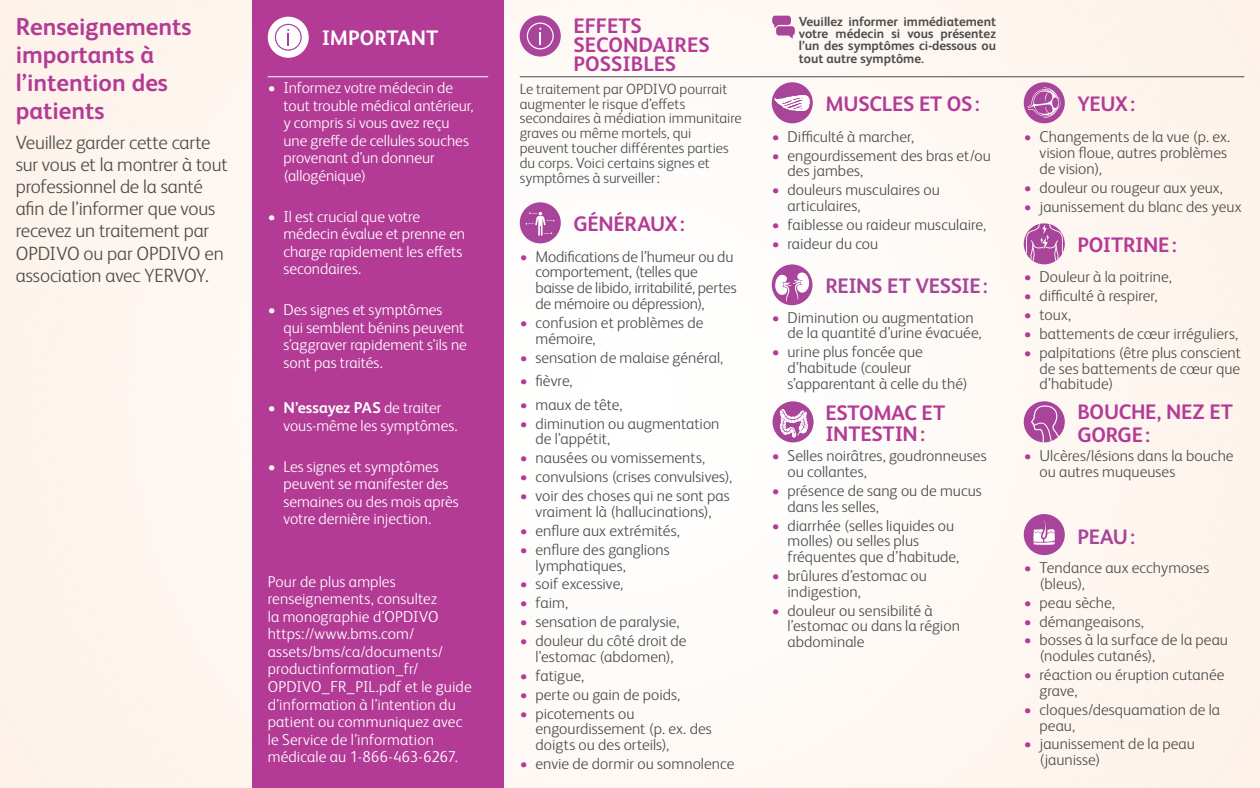
<style>
.page{position:relative;width:1260px;height:788px;background:#fff}
.page>*{position:absolute;margin:0;border:0;box-sizing:border-box;transform-origin:0 0}
.t1{font:700 24.5px/28px "BMS Humanity";color:#b33b96}
.t2{font:700 21px/19.2px "BMS Humanity";letter-spacing:-.01em;color:#b33b96}
.t3{font:700 21px "BMS Humanity";letter-spacing:-.02em;color:#a84499}
.t4{font:700 21px "BMS Humanity";color:#fff}
.t5{font:300 19.25px/22.1px "BMS Humanity";letter-spacing:-.01em;color:#4b4c4d}
.t6{font:300 15.75px/15.8px "BMS Humanity";letter-spacing:.005em;color:#4b4c4d}
.t7{font:300 15.75px/17.5px "BMS Humanity";color:#fff}
.t8{font:300 14.88px/14.9px "BMS Humanity";color:#4b4c4d}
.t9{font:700 13.12px/12.2px "BMS Humanity";color:#4b4c4d;text-align:justify}
.s1{font-weight:700}
.s2{color:#b33b96}
</style>
<div class="page">
<img style="left:0;top:0;width:1260px;height:788px">
<div style="left:252px;top:0;width:252px;height:788px;background:#b33b96"></div>
<svg style="left:772px;top:16px;width:23px;height:22px"></svg>
<div style="left:520px;top:202px;width:41px;height:41px;background:#a84499;border-radius:50%"></div>
<svg style="left:526px;top:212px;width:29px;height:24px"></svg>
<div style="left:520px;top:15px;width:41px;height:42px;background:#a84499;border-radius:50%"></div>
<svg style="left:527px;top:23px;width:27px;height:26px"></svg>
<div style="left:268px;top:17px;width:41px;height:41px;background:#fff;border-radius:50%"></div>
<svg style="left:275px;top:24px;width:27px;height:27px"></svg>
<div style="left:772px;top:82px;width:41px;height:41px;background:#a84499;border-radius:50%"></div>
<svg style="left:775px;top:95px;width:35px;height:15px"></svg>
<div style="left:1024px;top:401px;width:41px;height:41px;background:#a84499;border-radius:50%"></div>
<svg style="left:1031px;top:405px;width:29px;height:38px"></svg>
<svg style="left:1024px;top:223px;width:41px;height:41px"></svg>
<div style="left:1024px;top:82px;width:41px;height:41px;background:#a84499;border-radius:50%"></div>
<svg style="left:1028px;top:87px;width:34px;height:31px"></svg>
<div style="left:773px;top:401px;width:41px;height:41px;background:#a84499;border-radius:50%"></div>
<svg style="left:780px;top:409px;width:28px;height:28px"></svg>
<hr style="left:520px;top:76px;width:724px;height:1px;background:#4b4c4d">
<hr style="left:268px;top:76px;width:220px;height:1px;background:#fff">
<div style="left:772px;top:264px;width:41px;height:41px;background:#a84499;border-radius:50%"></div>
<svg style="left:775px;top:272px;width:34px;height:29px"></svg>
<svg style="left:1024px;top:514px;width:41px;height:41px"></svg>
<h1 class="t1" style="left:16px;top:11px;width:177px">Renseignements importants à l’intention des patients</h1>
<p class="t5" style="left:16px;top:130px;width:214px">Veuillez garder cette carte sur vous et la montrer à tout professionnel de la santé afin de l’informer que vous recevez un traitement par<br>OPDIVO ou par OPDIVO en association avec YERVOY.</p>
<h2 class="t4" style="left:322px;top:23px;width:118px">IMPORTANT</h2>
<p class="t7" style="left:284px;top:78px;width:192px;text-indent:-16px">• Informez votre médecin de tout trouble médical antérieur, y compris si vous avez reçu une greffe de cellules souches provenant d’un donneur (allogénique)</p>
<p class="t7" style="left:284px;top:207px;width:183px;text-indent:-16px">• Il est crucial que votre médecin évalue et prenne en charge rapidement les effets secondaires.</p>
<p class="t7" style="left:284px;top:300px;width:185px;text-indent:-16px">• Des signes et symptômes<br>qui semblent bénins peuvent s’aggraver rapidement s’ils ne sont pas traités.</p>
<p class="t7" style="left:283px;top:398px;width:176px;text-indent:-16px">• <span class="s1">N’essayez PAS</span> de traiter vous-même les symptômes.</p>
<p class="t7" style="left:283px;top:456px;width:177px;text-indent:-16px">• Les signes et symptômes peuvent se manifester des semaines ou des mois après votre dernière injection.</p>
<p class="t7" style="left:268px;top:571px;width:205px">Pour de plus amples renseignements, consultez<br>la monographie d’OPDIVO https://www.bms.com/ assets/bms/ca/documents/ productinformation_fr/<br>OPDIVO_FR_PIL.pdf et le guide d’information à l’intention du patient ou communiquez avec le Service de l’information médicale au 1-866-463-6267.</p>
<h2 class="t2" style="left:573px;top:15px;width:138px">EFFETS<br>SECONDAIRES<br>POSSIBLES</h2>
<p class="t8" style="left:520px;top:80px;width:224px">Le traitement par OPDIVO pourrait augmenter le risque d’effets secondaires à médiation immunitaire graves ou même mortels, qui peuvent toucher différentes parties du corps. Voici certains signes et symptômes à surveiller :</p>
<h2 class="t2" style="left:573px;top:213px;width:113px">GÉNÉRAUX :</h2>
<p class="t6" style="left:536px;top:247px;width:203px;text-indent:-16px"><span class="s2">•</span> Modifications de l’humeur ou du comportement, (telles que baisse de libido, irritabilité, pertes de mémoire ou dépression),</p>
<p class="t6" style="left:536px;top:313px;width:169px;text-indent:-16px"><span class="s2">•</span> confusion et problèmes de mémoire,</p>
<p class="t6" style="left:520px;top:348px;width:205px"><span class="s2">•</span> sensation de malaise général,</p>
<p class="t6" style="left:520px;top:372px;width:54px"><span class="s2">•</span> fièvre,</p>
<p class="t6" style="left:520px;top:395px;width:104px"><span class="s2">•</span> maux de tête,</p>
<p class="t6" style="left:536px;top:414px;width:186px;text-indent:-16px"><span class="s2">•</span> diminution ou augmentation de l’appétit,</p>
<p class="t6" style="left:520px;top:449px;width:187px"><span class="s2">•</span> nausées ou vomissements,</p>
<p class="t6" style="left:520px;top:468px;width:214px"><span class="s2">•</span> convulsions (crises convulsives),</p>
<p class="t6" style="left:520px;top:487px;width:212px;text-align:center"><span class="s2">•</span> voir des choses qui ne sont pas vraiment là (hallucinations),</p>
<p class="t6" style="left:520px;top:521px;width:162px"><span class="s2">•</span> enflure aux extrémités,</p>
<p class="t6" style="left:536px;top:540px;width:136px;text-indent:-16px"><span class="s2">•</span> enflure des ganglions lymphatiques,</p>
<p class="t6" style="left:520px;top:575px;width:105px"><span class="s2">•</span> soif excessive,</p>
<p class="t6" style="left:520px;top:594px;width:50px"><span class="s2">•</span> faim,</p>
<p class="t6" style="left:520px;top:613px;width:161px"><span class="s2">•</span> sensation de paralysie,</p>
<p class="t6" style="left:520px;top:632px;width:168px;text-align:center"><span class="s2">•</span> douleur du côté droit de l’estomac (abdomen),</p>
<p class="t6" style="left:520px;top:666px;width:66px"><span class="s2">•</span> fatigue,</p>
<p class="t6" style="left:520px;top:685px;width:162px"><span class="s2">•</span> perte ou gain de poids,</p>
<p class="t6" style="left:536px;top:704px;width:178px;text-indent:-16px"><span class="s2">•</span> picotements ou engourdissement (p. ex. des doigts ou des orteils),</p>
<p class="t6" style="left:520px;top:754px;width:216px"><span class="s2">•</span> envie de dormir ou somnolence</p>
<p class="t9" style="left:799px;top:15px;width:199px">Veuillez informer immédiatement votre médecin si vous présentez l’un des symptômes ci-dessous ou tout autre symptôme.</p>
<h2 class="t2" style="left:825px;top:93px;width:156px">MUSCLES ET OS :</h2>
<p class="t6" style="left:772px;top:127px;width:144px"><span class="s2">•</span> Difficulté à marcher,</p>
<p class="t6" style="left:788px;top:146px;width:205px;text-indent:-16px"><span class="s2">•</span> engourdissement des bras et/ou des jambes,</p>
<p class="t6" style="left:788px;top:181px;width:154px;text-indent:-16px"><span class="s2">•</span> douleurs musculaires ou articulaires,</p>
<p class="t6" style="left:772px;top:216px;width:216px"><span class="s2">•</span> faiblesse ou raideur musculaire,</p>
<p class="t6" style="left:772px;top:234px;width:108px"><span class="s2">•</span> raideur du cou</p>
<h2 class="t3" style="left:825px;top:271px;width:164px">REINS ET VESSIE :</h2>
<p class="t6" style="left:788px;top:308px;width:196px;text-indent:-16px"><span class="s2">•</span> Diminution ou augmentation de la quantité d’urine évacuée,</p>
<p class="t6" style="left:788px;top:343px;width:182px;text-indent:-16px"><span class="s2">•</span> urine plus foncée que d’habitude (couleur s’apparentant à celle du thé)</p>
<h2 class="t2" style="left:825px;top:400px;width:121px;line-height:21px">ESTOMAC ET<br>INTESTIN :</h2>
<p class="t6" style="left:788px;top:447px;width:201px;text-indent:-16px"><span class="s2">•</span> Selles noirâtres, goudronneuses ou collantes,</p>
<p class="t6" style="left:788px;top:481px;width:196px;text-indent:-16px"><span class="s2">•</span> présence de sang ou de mucus dans les selles,</p>
<p class="t6" style="left:788px;top:516px;width:173px;text-indent:-16px"><span class="s2">•</span> diarrhée (selles liquides ou molles) ou selles plus fréquentes que d’habitude,</p>
<p class="t6" style="left:788px;top:566px;width:141px;text-indent:-16px"><span class="s2">•</span> brûlures d’estomac ou indigestion,</p>
<p class="t6" style="left:788px;top:601px;width:174px;text-indent:-16px"><span class="s2">•</span> douleur ou sensibilité à l’estomac ou dans la région abdominale</p>
<h2 class="t2" style="left:1077px;top:93px;width:59px">YEUX :</h2>
<p class="t6" style="left:1040px;top:128px;width:192px;text-indent:-16px"><span class="s2">•</span> Changements de la vue (p. ex. vision floue, autres problèmes de vision),</p>
<p class="t6" style="left:1024px;top:178px;width:201px"><span class="s2">•</span> douleur ou rougeur aux yeux,</p>
<p class="t6" style="left:1024px;top:197px;width:219px"><span class="s2">•</span> jaunissement du blanc des yeux</p>
<h2 class="t2" style="left:1077px;top:234px;width:101px">POITRINE :</h2>
<p class="t6" style="left:1024px;top:268px;width:150px"><span class="s2">•</span> Douleur à la poitrine,</p>
<p class="t6" style="left:1024px;top:287px;width:135px"><span class="s2">•</span> difficulté à respirer,</p>
<p class="t6" style="left:1024px;top:306px;width:49px"><span class="s2">•</span> toux,</p>
<p class="t6" style="left:1024px;top:324px;width:216px"><span class="s2">•</span> battements de cœur irréguliers,</p>
<p class="t6" style="left:1040px;top:343px;width:203px;text-align:justify;text-indent:-16px"><span class="s2">•</span> palpitations (être plus conscient de ses battements de cœur que d’habitude)</p>
<h2 class="t2" style="left:1077px;top:399px;width:157px;line-height:22.8px">BOUCHE, NEZ ET<br>GORGE :</h2>
<p class="t6" style="left:1040px;top:447px;width:196px;text-indent:-16px"><span class="s2">•</span> Ulcères/lésions dans la bouche ou autres muqueuses</p>
<h2 class="t3" style="left:1077px;top:522px;width:59px">PEAU :</h2>
<p class="t6" style="left:1040px;top:558px;width:171px;text-indent:-16px"><span class="s2">•</span> Tendance aux ecchymoses (bleus),</p>
<p class="t6" style="left:1024px;top:593px;width:93px"><span class="s2">•</span> peau sèche,</p>
<p class="t6" style="left:1024px;top:612px;width:122px"><span class="s2">•</span> démangeaisons,</p>
<p class="t6" style="left:1040px;top:631px;width:190px;text-indent:-16px"><span class="s2">•</span> bosses à la surface de la peau (nodules cutanés),</p>
<p class="t6" style="left:1040px;top:665px;width:187px;text-indent:-16px"><span class="s2">•</span> réaction ou éruption cutanée grave,</p>
<p class="t6" style="left:1040px;top:700px;width:182px;text-indent:-16px"><span class="s2">•</span> cloques/desquamation de la peau,</p>
<p class="t6" style="left:1040px;top:735px;width:157px;text-indent:-16px"><span class="s2">•</span> jaunissement de la peau (jaunisse)</p>
</div>
